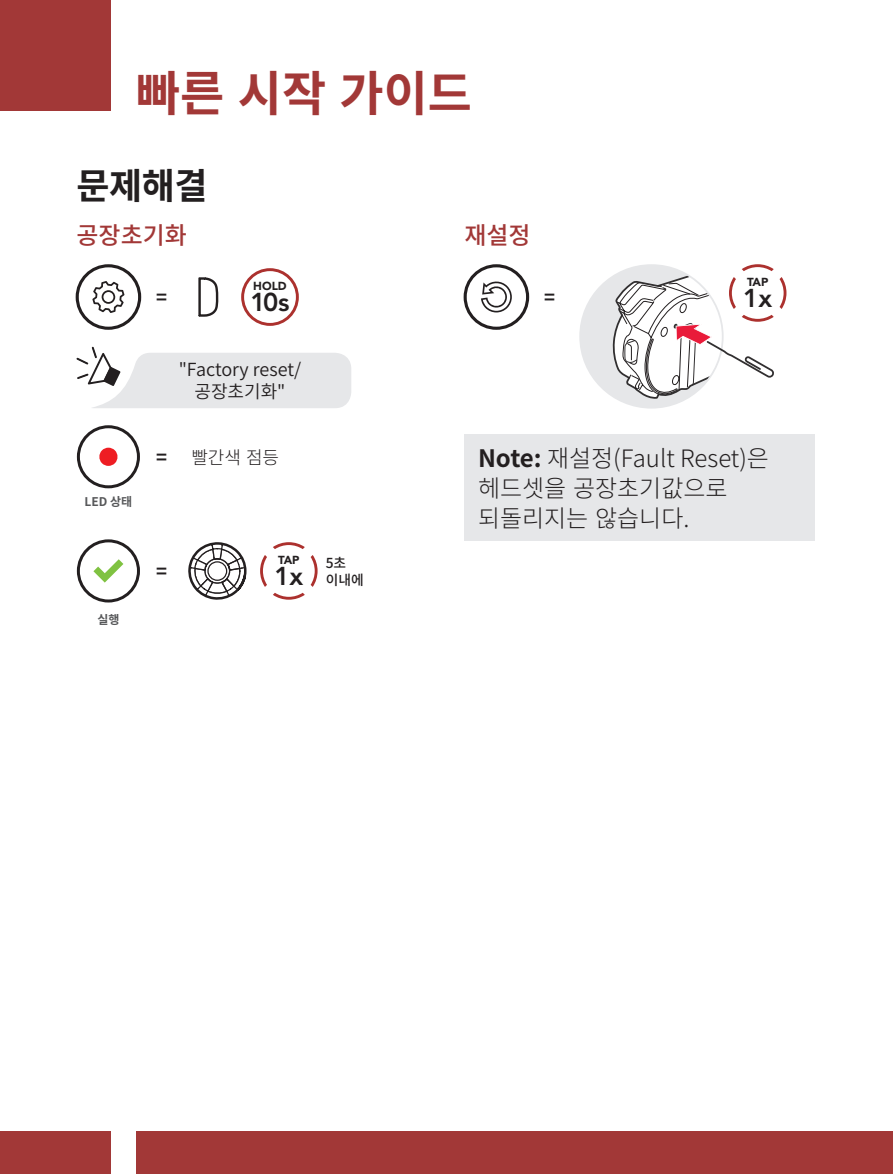
<style>
.page{position:relative;width:893px;height:1174px;background:#fff}
.page>*{position:absolute;margin:0;border:0;box-sizing:border-box;transform-origin:0 0}
.t1{font:700 48px "Source Han Sans KR";color:#a23837}
.t2{font:700 36px "Source Han Sans KR";color:#231f20}
.t3{font:800 25.8px "Avenir LT Std";color:#231f20}
.t4{font:800 25.5px "Avenir LT Std";color:#231f20}
.t5{font:300 24px/30px "Source Han Sans KR";color:#231f20}
.t6{font:500 24px "Source Han Sans KR";color:#a23837}
.t7{font:700 18.6px "Source Han Sans KR";color:#231f20}
.t8{font:18px/21.6px "Source Han Sans KR";color:#231f20;text-align:center}
.t9{font:300 18px "Source Han Sans KR";color:#231f20}
.t10{font:500 13.8px/16.5px "Source Han Sans KR";color:#231f20}
.t11{font:700 12px "Source Han Sans KR";color:#57585a}
.t12{font:900 11.7px "Avenir LT Std";color:#231f20}
.s1{font-weight:700}
</style>
<div class="page">
<div style="left:0;top:0;width:111px;height:111px;background:#a23837"></div>
<div style="left:0;top:1131px;width:111px;height:43px;background:#a23837"></div>
<div style="left:136px;top:1131px;width:757px;height:43px;background:#a23837"></div>
<svg style="left:76px;top:264px;width:65px;height:66px"></svg>
<svg style="left:198px;top:277px;width:20px;height:40px"></svg>
<svg style="left:241px;top:268px;width:58px;height:58px"></svg>
<svg style="left:77px;top:347px;width:274px;height:61px"></svg>
<svg style="left:77px;top:425px;width:63px;height:63px"></svg>
<svg style="left:77px;top:539px;width:63px;height:63px"></svg>
<svg style="left:188px;top:542px;width:59px;height:57px"></svg>
<svg style="left:260px;top:542px;width:58px;height:57px"></svg>
<svg style="left:464px;top:264px;width:65px;height:66px"></svg>
<div style="left:580px;top:265px;width:143px;height:143px;background:#e6e7e9;border-radius:50%"></div>
<svg style="left:611px;top:264px;width:175px;height:135px"></svg>
<div style="left:464px;top:434px;width:351px;height:106px;background:#e6e7e9"></div>
<h1 class="t1" style="left:136px;top:66px;width:338px">빠른 시작 가이드</h1>
<h2 class="t2" style="left:77px;top:165px;width:132px">문제해결</h2>
<p class="t6" style="left:77px;top:221px;width:112px">공장초기화</p>
<p class="t12" style="left:253px;top:279px;width:35px">HOLD</p>
<p class="t7" style="left:156px;top:287px;width:12px">=</p>
<p class="t3" style="left:250px;top:287px;width:41px">10s</p>
<p class="t8" style="left:179px;top:359px;width:124px">"Factory reset/ 공장초기화"</p>
<p class="t11" style="left:85px;top:495px;width:49px">LED 상태</p>
<p class="t11" style="left:97px;top:613px;width:24px">실행</p>
<p class="t7" style="left:156px;top:447px;width:12px">=</p>
<p class="t9" style="left:191px;top:447px;width:89px">빨간색 점등</p>
<p class="t12" style="left:278px;top:552px;width:23px">TAP</p>
<p class="t10" style="left:326px;top:555px;width:40px">5초 이내에</p>
<p class="t7" style="left:156px;top:561px;width:12px">=</p>
<p class="t4" style="left:274px;top:561px;width:30px">1x</p>
<p class="t6" style="left:464px;top:221px;width:68px">재설정</p>
<p class="t12" style="left:747px;top:275px;width:23px">TAP</p>
<p class="t7" style="left:544px;top:287px;width:12px">=</p>
<p class="t4" style="left:743px;top:283px;width:30px">1x</p>
<p class="t5" style="left:478px;top:443px;width:293px"><span class="s1">Note:</span> 재설정(Fault Reset)은 헤드셋을 공장초기값으로 되돌리지는 않습니다.</p>
</div>
